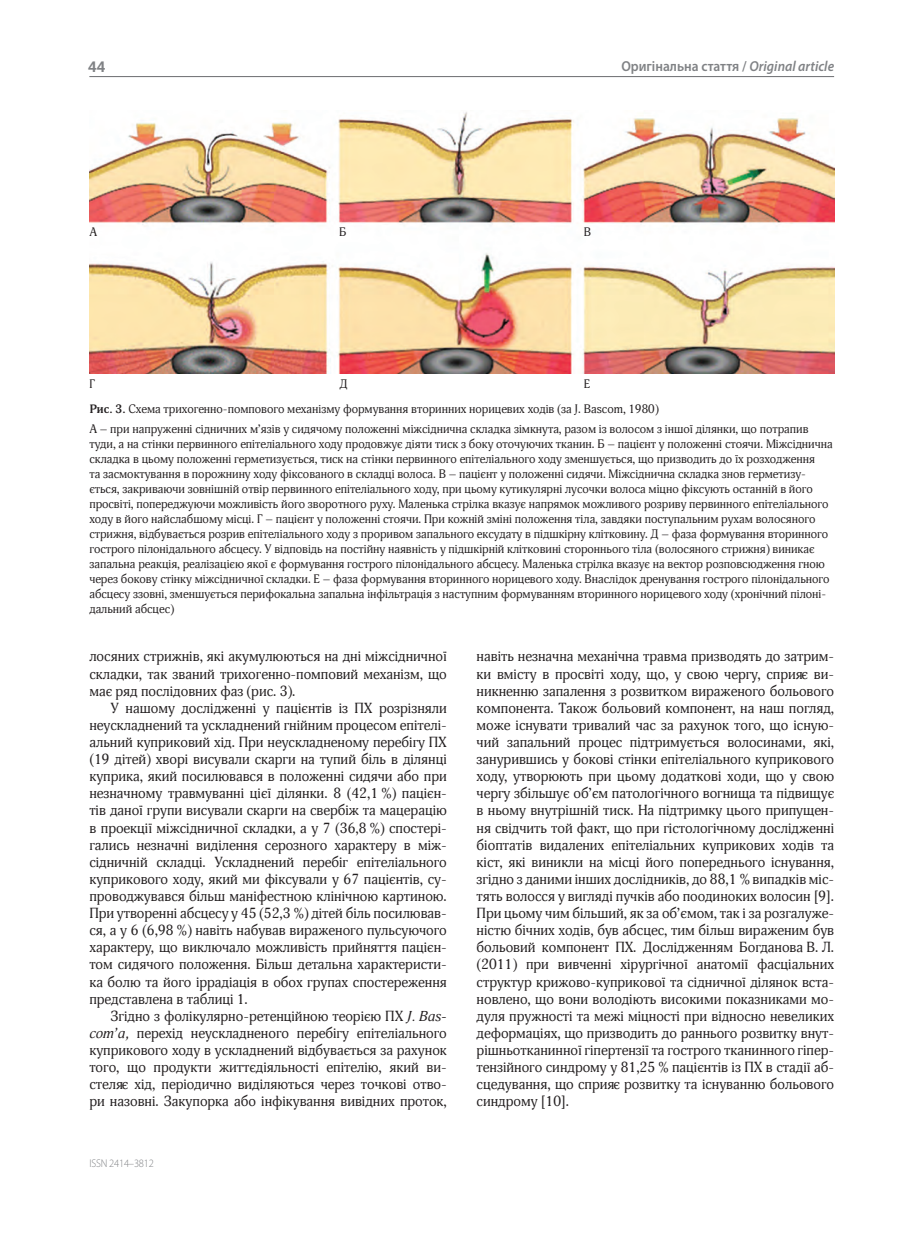
<style>
.page{position:relative;width:915px;height:1234px;background:#fff}
.page>*{position:absolute;margin:0;border:0;box-sizing:border-box;transform-origin:0 0}
.t1{font:700 15px "Segoe UI";color:#808285}
.t2{font:600 14.4px "Myriad Pro";color:#808285;scale:.93 1}
.t3{font:14.25px/17.1px "Adonis C";color:#231f20;text-align:justify}
.t4{font:12px/15px "Adonis C";color:#231f20}
.t5{font:300 11.25px "Myriad Pro";letter-spacing:-.02em;color:#808285;scale:.93 1}
.s1{font-style:italic}
.s2{font-weight:700}
</style>
<div class="page">
<hr style="left:89px;top:76px;width:744px;height:1px;background:#6c6d70">
<img style="left:89px;top:112px;width:744px;height:262px">
<p class="t1" style="left:88px;top:55px;width:19px">44</p>
<p class="t2" style="left:621px;top:57px;width:230px">Оригінальна стаття / <span class="s1">Original article</span></p>
<p class="t4" style="left:89px;top:224px;width:9px">А</p>
<p class="t4" style="left:339px;top:224px;width:9px">Б</p>
<p class="t4" style="left:583px;top:224px;width:9px">В</p>
<p class="t4" style="left:89px;top:376px;width:7px">Г</p>
<p class="t4" style="left:339px;top:376px;width:10px">Д</p>
<p class="t4" style="left:583px;top:376px;width:8px">Е</p>
<p class="t4" style="left:89px;top:399px;width:720px;line-height:19.2px"><span class="s2">Рис. 3.</span> Схема трихогенно-помпового механізму формування вторинних норицевих ходів (за J. Bascom, 1980)<br>А – при напруженні сідничних м’язів у сидячому положенні міжсіднична складка зімкнута, разом із волосом з іншої ділянки, що потрапив</p>
<p class="t4" style="left:89px;top:436px;width:744px">туди, а на стінки первинного епітеліального ходу продовжує діяти тиск з боку оточуючих тканин. Б – пацієнт у положенні стоячи. Міжсіднична складка в цьому положенні герметизується, тиск на стінки первинного епітеліального ходу зменшується, що призводить до їх розходження<br>та засмоктування в порожнину ходу фіксованого в складці волоса. В – пацієнт у положенні сидячи. Міжсіднична складка знов герметизу&shy;ється, закриваючи зовнішній отвір первинного епітеліального ходу, при цьому кутикулярні лусочки волоса міцно фіксують останній в його просвіті, попереджуючи можливість його зворотного руху. Маленька стрілка вказує напрямок можливого розриву первинного епітеліального ходу в його найслабшому місці. Г – пацієнт у положенні стоячи. При кожній зміні положення тіла, завдяки поступальним рухам волосяного стрижня, відбувається розрив епітеліального ходу з проривом запального ексудату в підшкірну клітковину. Д – фаза формування вторинного гострого пілонідального абсцесу. У відповідь на постійну наявність у підшкірній клітковині стороннього тіла (волосяного стрижня) виникає запальна реакція, реалізацією якої є формування гострого пілонідального абсцесу. Маленька стрілка вказує на вектор розповсюдження гною через бокову стінку міжсідничної складки. Е – фаза формування вторинного норицевого ходу. Внаслідок дренування гострого пілонідального абсцесу ззовні, зменшується перифокальна запальна інфільтрація з наступним формуванням вторинного норицевого ходу (хронічний пілоні&shy;дальний абсцес)</p>
<p class="t3" style="left:89px;top:648px;width:359px">лосяних стрижнів, які акумулюються на дні міжсідничної складки, так званий трихогенно-помповий механізм, що має ряд послідовних фаз (рис. 3).</p>
<p class="t3" style="left:89px;top:699px;width:359px;text-indent:21px">У нашому дослідженні у пацієнтів із ПХ розрізняли неускладнений та ускладнений гнійним процесом епітелі&shy;альний куприковий хід. При неускладненому перебігу ПХ (19 дітей) хворі висували скарги на тупий біль в ділянці куприка, який посилювався в положенні сидячи або при незначному травмуванні цієї ділянки. 8 (42,1 %) пацієн&shy;тів даної групи висували скарги на свербіж та мацерацію в проекції міжсідничної складки, а у 7 (36,8 %) спостері&shy;гались незначні виділення серозного характеру в між&shy;сідничній складці. Ускладнений перебіг епітеліального куприкового ходу, який ми фіксували у 67 пацієнтів, су&shy;проводжувався більш маніфестною клінічною картиною.<br>При утворенні абсцесу у 45 (52,3 %) дітей біль посилював&shy;ся, а у 6 (6,98 %) навіть набував вираженого пульсуючого характеру, що виключало можливість прийняття пацієн&shy;том сидячого положення. Більш детальна характеристи&shy;ка болю та його іррадіація в обох групах спостереження представлена в таблиці 1.</p>
<p class="t3" style="left:89px;top:1007px;width:359px;text-indent:21px">Згідно з фолікулярно-ретенційною теорією ПХ <span class="s1">J. Bas&shy;com’а,</span> перехід неускладненого перебігу епітеліального куприкового ходу в ускладнений відбувається за рахунок того, що продукти життєдіяльності епітелію, який ви&shy;стеляє хід, періодично виділяються через точкові отво&shy;ри назовні. Закупорка або інфікування вивідних проток,</p>
<p class="t5" style="left:89px;top:1156px;width:71px">ISSN 2414–3812</p>
<p class="t3" style="left:476px;top:648px;width:359px;text-align:left">навіть незначна механічна травма призводять до затрим&shy;ки вмісту в просвіті ходу, що, у свою чергу, сприяє ви&shy;никненню запалення з розвитком вираженого больового компонента. Також больовий компонент, на наш погляд, може існувати тривалий час за рахунок того, що існую&shy;чий запальний процес підтримується волосинами, які, занурившись у бокові стінки епітеліального куприкового ходу, утворюють при цьому додаткові ходи, що у свою чергу збільшує об’єм патологічного вогнища та підвищує в ньому внутрішній тиск. На підтримку цього припущен&shy;ня свідчить той факт, що при гістологічному дослідженні біоптатів видалених епітеліальних куприкових ходів та кіст, які виникли на місці його попереднього існування, згідно з даними інших дослідників, до 88,1 % випадків міс&shy;тять волосся у вигляді пучків або поодиноких волосин [9].<br>При цьому чим більший, як за об’ємом, так і за розгалуже&shy;ністю бічних ходів, був абсцес, тим більш вираженим був больовий компонент ПХ. Дослідженням Богданова В. Л. (2011) при вивченні хірургічної анатомії фасціальних структур крижово-куприкової та сідничної ділянок вста&shy;новлено, що вони володіють високими показниками мо&shy;дуля пружності та межі міцності при відносно невеликих деформаціях, що призводить до раннього розвитку внут&shy;рішньотканинної гіпертензії та гострого тканинного гіпер&shy;тензійного синдрому у 81,25 % пацієнтів із ПХ в стадії аб&shy;сцедування, що сприяє розвитку та існуванню больового синдрому [10].</p>
</div>
